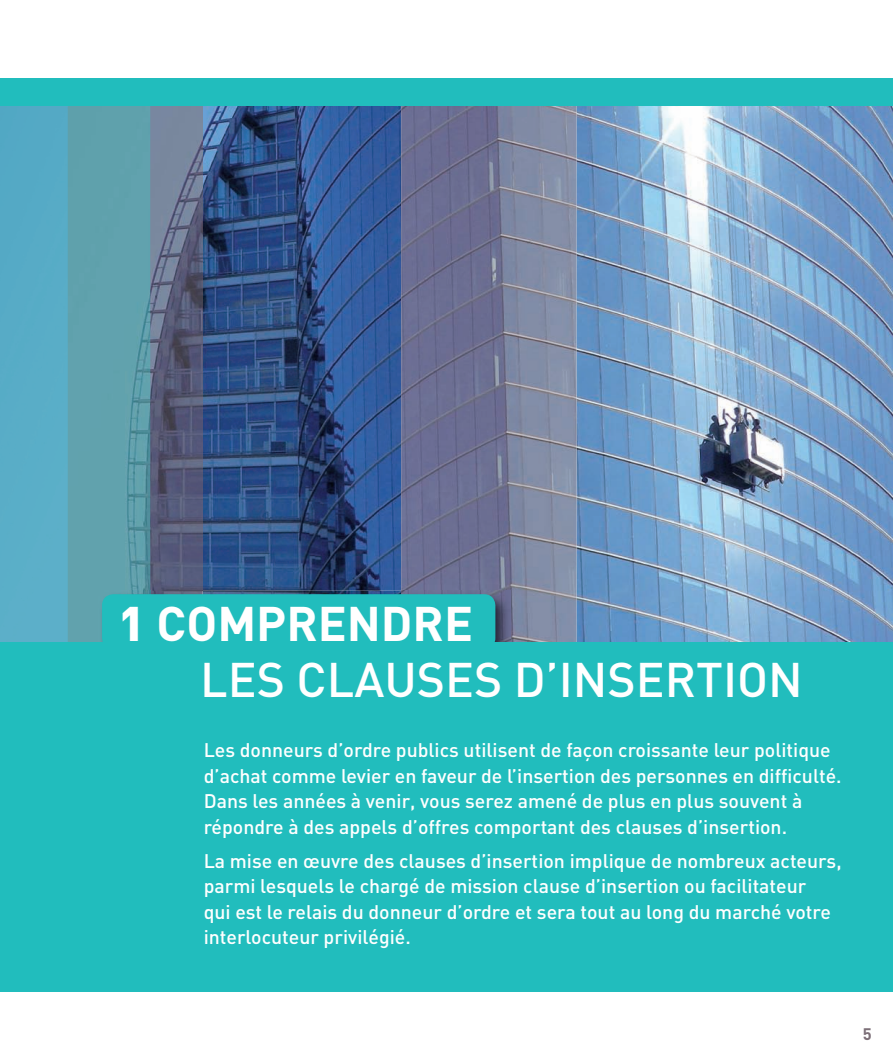
<style>
.page{position:relative;width:893px;height:1063px;background:#fff}
.page>*{position:absolute;margin:0;border:0;box-sizing:border-box;transform-origin:0 0}
.t1{font:500 48px "DIN";color:#fff}
.t2{font:700 48px "DIN";color:#fff}
.t3{font:500 19.5px/25.5px "DIN";color:#fff}
.t4{font:700 16.5px "DIN";color:#7c6f77}
.s1{font-weight:900}
</style>
<div class="page">
<img style="left:203px;top:105px;width:690px;height:537px">
<img style="left:401px;top:105px;width:175px;height:537px">
<img style="left:150px;top:105px;width:53px;height:486px">
<img style="left:0;top:105px;width:150px;height:537px">
<img style="left:401px;top:591px;width:109px;height:51px">
<img style="left:150px;top:591px;width:53px;height:3px">
<img style="left:99px;top:591px;width:51px;height:51px">
<div style="left:102px;top:594px;width:393px;height:55px;background:#21bdbd;border-radius:11px"></div>
<div style="left:0;top:642px;width:893px;height:350px;background:#21bdbd"></div>
<div style="left:0;top:78px;width:893px;height:27px;background:#21bdbd"></div>
<h1 class="t2" style="left:118px;top:592px;width:356px"><span class="s1">1</span> COMPRENDRE</h1>
<h1 class="t1" style="left:200px;top:649px;width:604px">LES CLAUSES D’INSERTION</h1>
<p class="t3" style="left:204px;top:737px;width:639px">Les donneurs d’ordre publics utilisent de façon croissante leur politique d’achat comme levier en faveur de l’insertion des personnes en difficulté.<br>Dans les années à venir, vous serez amené de plus en plus souvent à répondre à des appels d’offres comportant des clauses d’insertion.</p>
<p class="t3" style="left:204px;top:848px;width:639px">La mise en œuvre des clauses d’insertion implique de nombreux acteurs, parmi lesquels le chargé de mission clause d’insertion ou facilitateur<br>qui est le relais du donneur d’ordre et sera tout au long du marché votre interlocuteur privilégié.</p>
<p class="t4" style="left:863px;top:1024px;width:10px">5</p>
</div>
